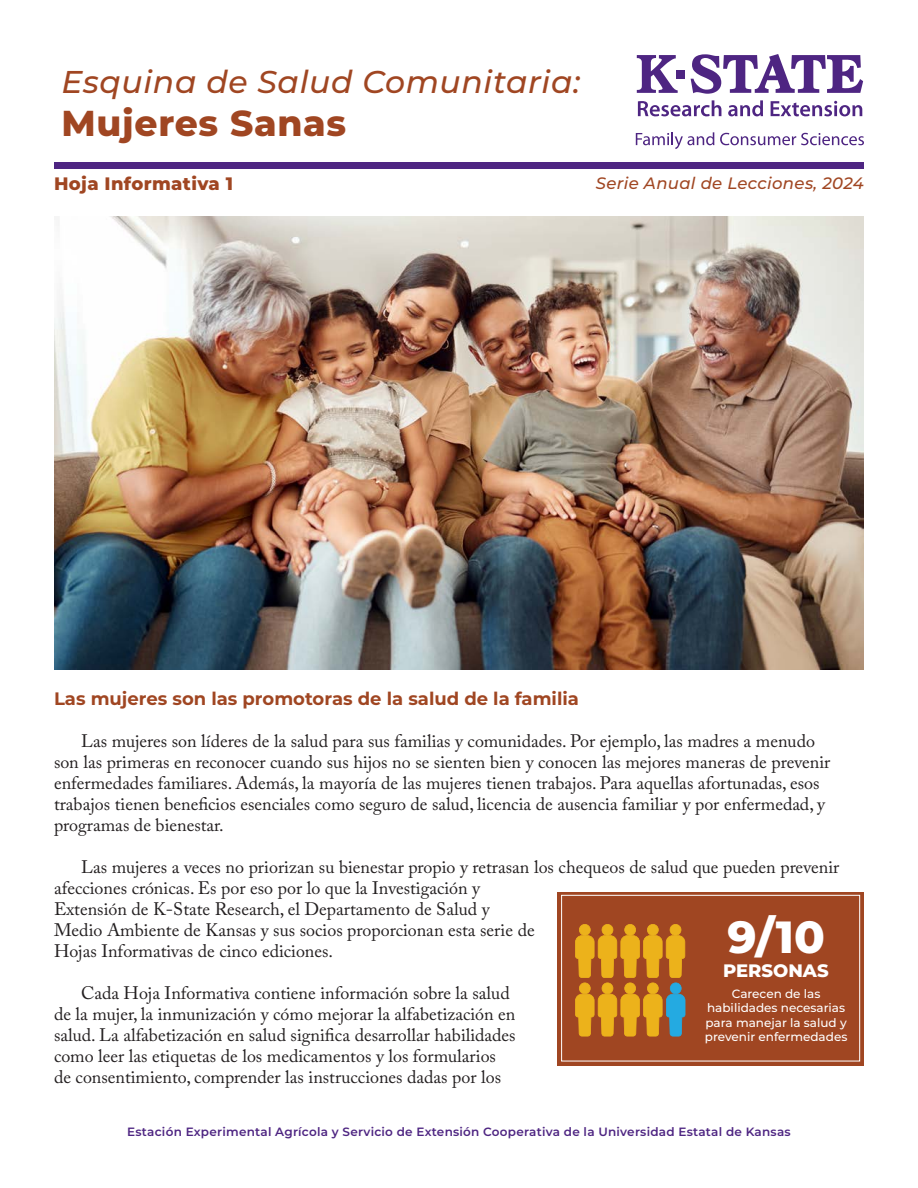
<style>
.page{position:relative;width:918px;height:1188px;background:#fff}
.page>*{position:absolute;margin:0;border:0;box-sizing:border-box;transform-origin:0 0}
.t1{font:800 45px "Montserrat";color:#fff}
.t2{font:800 36px "Montserrat";letter-spacing:.02em;color:#a04622}
.t3{font:italic 500 31.5px "Montserrat";letter-spacing:.02em;color:#a04622}
.Body{font:18px/21px "Adobe Caslon Pro";color:#231f20}
.Subhead{font:700 18px "Montserrat";color:#a04622}
.t4{font:800 18px "Montserrat";letter-spacing:.02em;color:#a04622}
.t5{font:800 18px "Montserrat";color:#fff}
.t6{font:italic 500 16.5px "Montserrat";letter-spacing:.02em;color:#a04622}
.t7{font:600 12px "Montserrat";letter-spacing:.02em;color:#4e2582}
.t8{font:500 12px/14.4px "Montserrat";color:#fff;text-align:center}
</style>
<div class="page">
<div style="left:676px;top:70px;width:8px;height:8px;background:#4e2582"></div>
<svg style="left:637px;top:55px;width:41px;height:38px"></svg>
<svg style="left:691px;top:54px;width:172px;height:40px"></svg>
<svg style="left:638px;top:100px;width:83px;height:16px"></svg>
<svg style="left:728px;top:100px;width:35px;height:16px"></svg>
<svg style="left:771px;top:101px;width:91px;height:15px"></svg>
<svg style="left:636px;top:132px;width:78px;height:17px"></svg>
<svg style="left:720px;top:133px;width:144px;height:12px"></svg>
<div style="left:54px;top:162px;width:810px;height:6px;background:#4e2582"></div>
<img style="left:54px;top:216px;width:810px;height:454px">
<div style="left:557px;top:892px;width:307px;height:173px;background:#a04622"></div>
<div style="left:561px;top:895px;width:299px;height:166px;border:1px solid #fff"></div>
<svg style="left:575px;top:924px;width:110px;height:113px"></svg>
<p class="t3" style="left:62px;top:59px;width:520px">Esquina de Salud Comunitaria:</p>
<p class="t2" style="left:62px;top:97px;width:286px">Mujeres Sanas</p>
<p class="t4" style="left:54px;top:170px;width:181px">Hoja Informativa 1</p>
<p class="t6" style="left:596px;top:171px;width:270px">Serie Anual de Lecciones, 2024</p>
<p class="Subhead" style="left:54px;top:686px;width:527px">Las mujeres son las promotoras de la salud de la familia</p>
<p class="Body" style="left:54px;top:730px;width:778px;text-indent:27px">Las mujeres son líderes de la salud para sus familias y comunidades. Por ejemplo, las madres a menudo son las primeras en reconocer cuando sus hijos no se sienten bien y conocen las mejores maneras de prevenir enfermedades familiares. Además, la mayoría de las mujeres tienen trabajos. Para aquellas afortunadas, esos trabajos tienen beneficios esenciales como seguro de salud, licencia de ausencia familiar y por enfermedad, y programas de bienestar.</p>
<p class="Body" style="left:54px;top:856px;width:787px;text-indent:27px">Las mujeres a veces no priorizan su bienestar propio y retrasan los chequeos de salud que pueden prevenir afecciones crónicas. Es por eso por lo que la Investigación y<br>Extensión de K-State Research, el Departamento de Salud y<br>Medio Ambiente de Kansas y sus socios proporcionan esta serie de<br>Hojas Informativas de cinco ediciones.</p>
<p class="Body" style="left:54px;top:982px;width:463px;text-indent:27px">Cada Hoja Informativa contiene información sobre la salud de la mujer, la inmunización y cómo mejorar la alfabetización en salud. La alfabetización en salud significa desarrollar habilidades como leer las etiquetas de los medicamentos y los formularios de consentimiento, comprender las instrucciones dadas por los</p>
<p class="t1" style="left:728px;top:904px;width:99px">9/10</p>
<p class="t5" style="left:723px;top:958px;width:107px">PERSONAS</p>
<p class="t8" style="left:705px;top:986px;width:144px">Carecen de las habilidades necesarias para manejar la salud y prevenir enfermedades</p>
<p class="t7" style="left:127px;top:1123px;width:665px">Estación Experimental Agrícola y Servicio de Extensión Cooperativa de la Universidad Estatal de Kansas</p>
</div>
